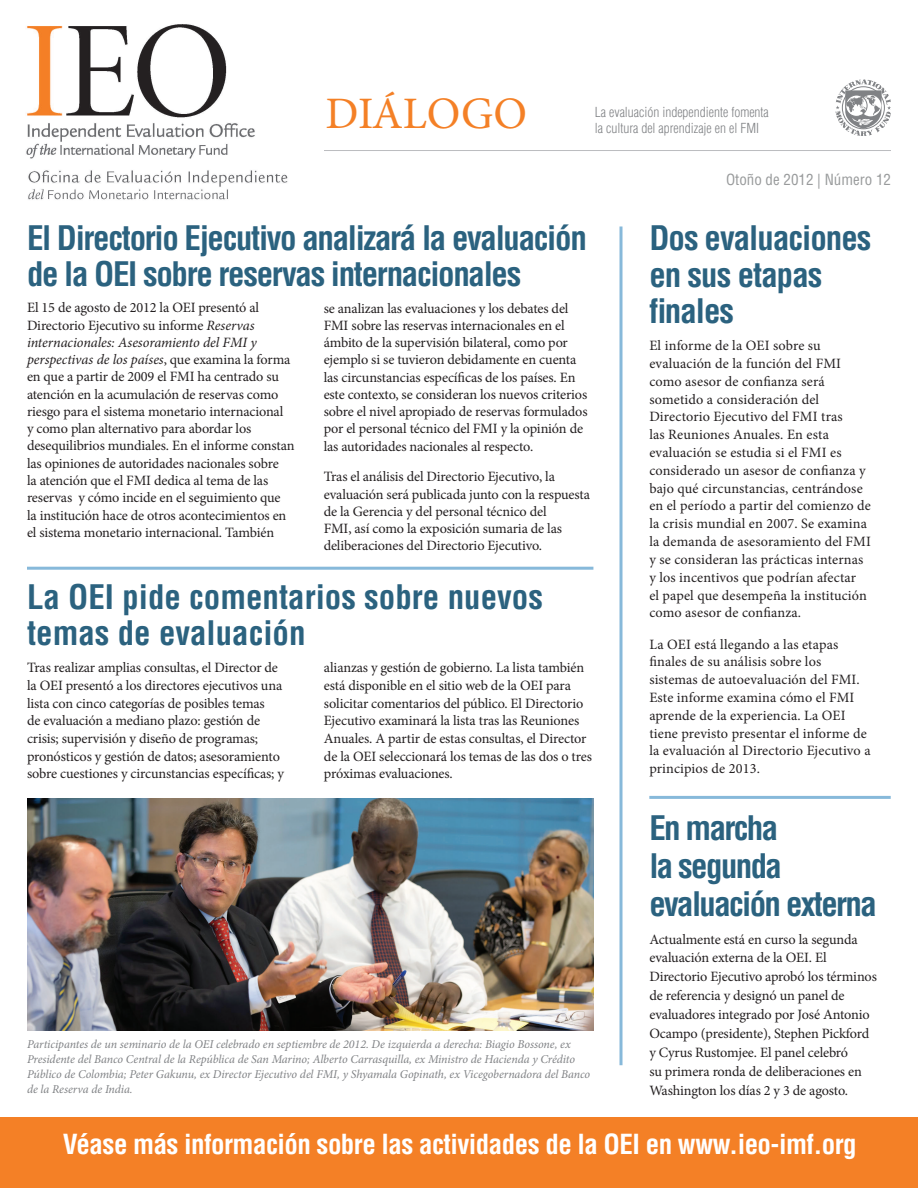
<style>
.page{position:relative;width:918px;height:1188px;background:#fff}
.page>*{position:absolute;margin:0;border:0;box-sizing:border-box;transform-origin:0 0}
.t1{font:45px "Minion Pro";letter-spacing:-.005em;color:#f48026}
.t2{font:700 condensed 33px/36.6px "Helvetica LT Std";letter-spacing:-.04em;color:#2b627f}
.t3{font:700 condensed 33px/36.5px "Helvetica LT Std";color:#2b627f}
.t4{font:700 condensed 27px "Helvetica LT Std";letter-spacing:-.02em;color:#fff}
.t5{font:condensed 15px "Helvetica LT Std";color:#989a9b}
.t6{font:14.25px/17.2px "Minion Pro";letter-spacing:-.01em;color:#231f20}
.t7{font:14.25px/17.9px "Minion Pro";letter-spacing:.01em;color:#231f20}
.t8{font:300 condensed 13.5px/16.2px "Helvetica LT Std";color:#808285}
.t9{font:italic 12px/15px "Minion Pro";letter-spacing:-.005em;color:#808285}
.s1{font-style:italic}
</style>
<div class="page">
<div style="left:0;top:1118px;width:918px;height:70px;background:#f48026"></div>
<img style="left:27px;top:799px;width:567px;height:231px">
<hr style="left:27px;top:567px;width:566px;height:3px;background:#87b9da">
<hr style="left:649px;top:796px;width:242px;height:3px;background:#87b9da">
<hr style="left:620px;top:227px;width:2px;height:838px;background:#87b9da">
<img style="left:26px;top:24px;width:262px;height:176px">
<hr style="left:324px;top:150px;width:567px;height:1px;background:#bcbdc0">
<svg style="left:836px;top:80px;width:55px;height:56px"></svg>
<h1 class="t1" style="left:326px;top:83px;width:203px">DIÁLOGO</h1>
<p class="t8" style="left:595px;top:104px;width:175px">La evaluación independiente fomenta la cultura del aprendizaje en el FMI</p>
<p class="t5" style="left:726px;top:170px;width:166px">Otoño de 2012 | Número 12</p>
<h2 class="t2" style="left:27px;top:220px;width:561px;line-height:36px">El Directorio Ejecutivo analizará la evaluación de la OEI sobre reservas internacionales</h2>
<p class="t6" style="left:27px;top:299px;width:269px">El 15 de agosto de 2012 la OEI presentó al Directorio Ejecutivo su informe <span class="s1">Reservas internacionales: Asesoramiento del FMI y perspectivas de los países</span>, que examina la forma en que a partir de 2009 el FMI ha centrado su atención en la acumulación de reservas como riesgo para el sistema monetario internacional<br>y como plan alternativo para abordar los desequilibrios mundiales. En el informe constan las opiniones de autoridades nacionales sobre<br>la atención que el FMI dedica al tema de las reservas y cómo incide en el seguimiento que<br>la institución hace de otros acontecimientos en el sistema monetario internacional. También</p>
<p class="t6" style="left:324px;top:299px;width:265px">se analizan las evaluaciones y los debates del FMI sobre las reservas internacionales en el ámbito de la supervisión bilateral, como por ejemplo si se tuvieron debidamente en cuenta las circunstancias específicas de los países. En este contexto, se consideran los nuevos criterios sobre el nivel apropiado de reservas formulados por el personal técnico del FMI y la opinión de las autoridades nacionales al respecto.</p>
<p class="t6" style="left:324px;top:468px;width:268px">Tras el análisis del Directorio Ejecutivo, la evaluación será publicada junto con la respuesta de la Gerencia y del personal técnico del<br>FMI, así como la exposición sumaria de las deliberaciones del Directorio Ejecutivo.</p>
<h2 class="t3" style="left:27px;top:579px;width:518px">La OEI pide comentarios sobre nuevos temas de evaluación</h2>
<p class="t6" style="left:27px;top:659px;width:259px;line-height:17.7px">Tras realizar amplias consultas, el Director de la OEI presentó a los directores ejecutivos una lista con cinco categorías de posibles temas<br>de evaluación a mediano plazo: gestión de crisis; supervisión y diseño de programas; pronósticos y gestión de datos; asesoramiento sobre cuestiones y circunstancias específicas; y</p>
<p class="t6" style="left:324px;top:659px;width:270px;line-height:17.7px">alianzas y gestión de gobierno. La lista también está disponible en el sitio web de la OEI para solicitar comentarios del público. El Directorio Ejecutivo examinará la lista tras las Reuniones Anuales. A partir de estas consultas, el Director de la OEI seleccionará los temas de las dos o tres próximas evaluaciones.</p>
<p class="t9" style="left:27px;top:1037px;width:565px">Participantes de un seminario de la OEI celebrado en septiembre de 2012. De izquierda a derecha: Biagio Bossone, ex Presidente del Banco Central de la República de San Marino; Alberto Carrasquilla, ex Ministro de Hacienda y Crédito Público de Colombia; Peter Gakunu, ex Director Ejecutivo del FMI, y Shyamala Gopinath, ex Vicegobernadora del Banco de la Reserva de India.</p>
<h2 class="t2" style="left:649px;top:220px;width:224px">Dos evaluaciones en sus etapas finales</h2>
<p class="t7" style="left:649px;top:337px;width:223px">El informe de la OEI sobre su evaluación de la función del FMI como asesor de confianza será sometido a consideración del Directorio Ejecutivo del FMI tras<br>las Reuniones Anuales. En esta evaluación se estudia si el FMI es considerado un asesor de confianza y bajo qué circunstancias, centrándose en el período a partir del comienzo de la crisis mundial en 2007. Se examina la demanda de asesoramiento del FMI y se consideran las prácticas internas y los incentivos que podrían afectar<br>el papel que desempeña la institución como asesor de confianza.</p>
<p class="t7" style="left:649px;top:635px;width:223px">La OEI está llegando a las etapas finales de su análisis sobre los sistemas de autoevaluación del FMI.<br>Este informe examina cómo el FMI aprende de la experiencia. La OEI tiene previsto presentar el informe de la evaluación al Directorio Ejecutivo a principios de 2013.</p>
<h2 class="t2" style="left:649px;top:809px;width:229px;line-height:37.7px">En marcha<br>la segunda evaluación externa</h2>
<p class="t6" style="left:649px;top:930px;width:229px;line-height:18.9px">Actualmente está en curso la segunda evaluación externa de la OEI. El Directorio Ejecutivo aprobó los términos de referencia y designó un panel de evaluadores integrado por José Antonio Ocampo (presidente), Stephen Pickford y Cyrus Rustomjee. El panel celebró<br>su primera ronda de deliberaciones en Washington los días 2 y 3 de agosto.</p>
<h3 class="t4" style="left:63px;top:1127px;width:796px">Véase más información sobre las actividades de la OEI en www.ieo-imf.org</h3>
</div>
